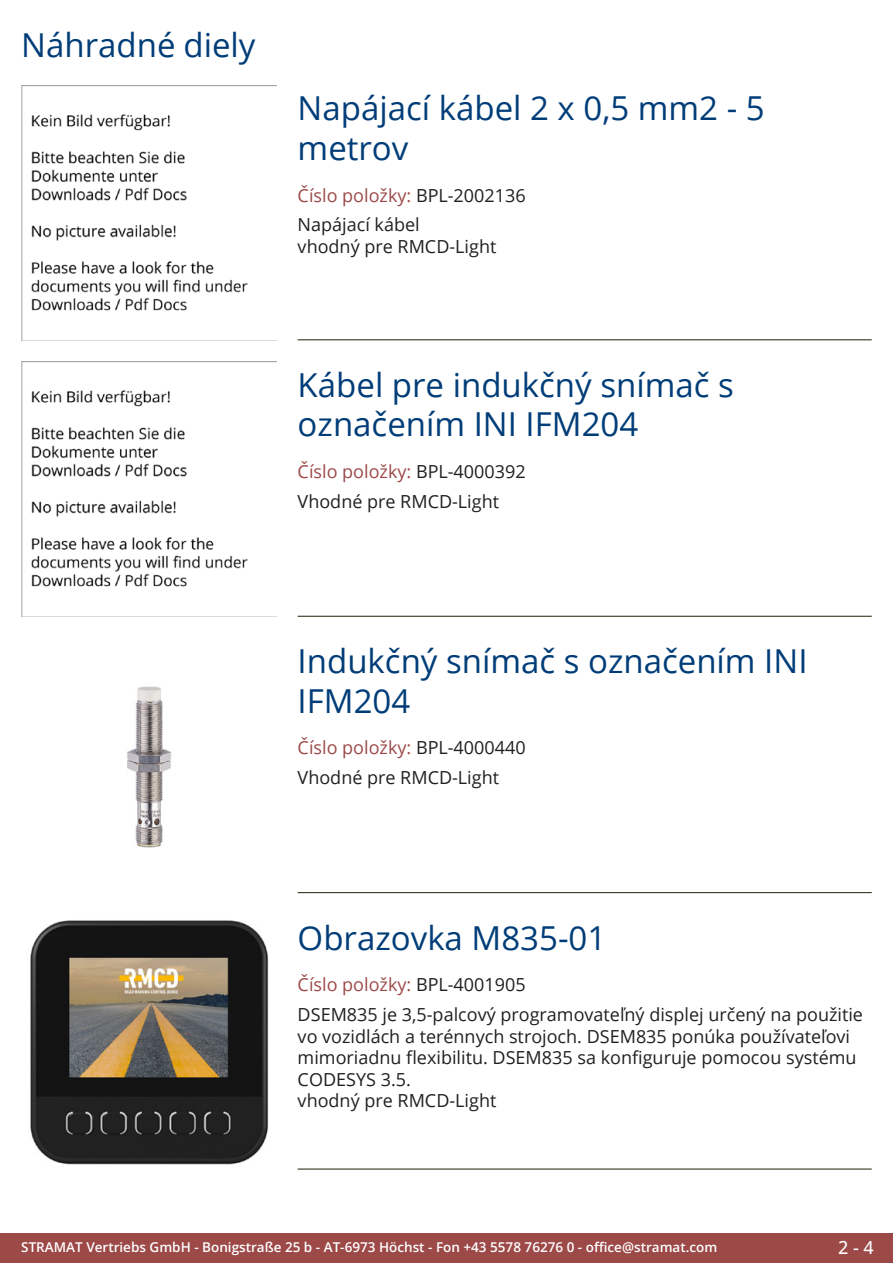
<style>
.page{position:relative;width:893px;height:1263px;background:#fff}
.page>*{position:absolute;margin:0;border:0;box-sizing:border-box;transform-origin:0 0}
.Produkttitel{font:33px/39.6px "Open Sans";color:#003d78}
.RastTitel{font:33px "Open Sans";color:#003d78}
.Beschreibung_Text{font:18px/21.6px "Open Sans";color:#231f20}
.TechDaten_Überschrif{font:18px "Open Sans";color:#9c4948}
.t1{font:500 18px "Open Sans";color:#fff}
.t2{font:600 13.5px "Open Sans";color:#fff}
.s1{color:#231f20}
</style>
<div class="page">
<div style="left:0;top:1233px;width:893px;height:30px;background:#9c4948"></div>
<hr style="left:298px;top:340px;width:574px;height:1px;background:#201d08">
<hr style="left:298px;top:616px;width:574px;height:1px;background:#201d08">
<hr style="left:298px;top:892px;width:574px;height:1px;background:#201d08">
<hr style="left:298px;top:1169px;width:574px;height:1px;background:#201d08">
<img style="left:21px;top:85px;width:255px;height:255px">
<img style="left:21px;top:361px;width:255px;height:256px">
<img style="left:127px;top:686px;width:45px;height:162px">
<img style="left:30px;top:920px;width:239px;height:245px">
<p class="RastTitel" style="left:21px;top:22px;width:236px">Náhradné diely</p>
<p class="Produkttitel" style="left:298px;top:88px;width:469px">Napájací kábel 2 x 0,5 mm2 - 5 metrov</p>
<p class="TechDaten_Überschrif" style="left:298px;top:183px;width:230px">Číslo položky: <span class="s1">BPL-2002136</span></p>
<p class="Beschreibung_Text" style="left:298px;top:214px;width:200px">Napájací kábel<br>vhodný pre RMCD-Light</p>
<p class="Produkttitel" style="left:298px;top:364px;width:438px">Kábel pre indukčný snímač s označením INI IFM204</p>
<p class="TechDaten_Überschrif" style="left:298px;top:459px;width:230px">Číslo položky: <span class="s1">BPL-4000392</span></p>
<p class="Beschreibung_Text" style="left:298px;top:490px;width:203px">Vhodné pre RMCD-Light</p>
<p class="Produkttitel" style="left:298px;top:640px;width:511px">Indukčný snímač s označením INI<br>IFM204</p>
<p class="TechDaten_Überschrif" style="left:298px;top:735px;width:230px">Číslo položky: <span class="s1">BPL-4000440</span></p>
<p class="Beschreibung_Text" style="left:298px;top:766px;width:203px">Vhodné pre RMCD-Light</p>
<p class="Produkttitel" style="left:298px;top:917px;width:310px">Obrazovka M835-01</p>
<p class="TechDaten_Überschrif" style="left:298px;top:972px;width:230px">Číslo položky: <span class="s1">BPL-4001905</span></p>
<p class="Beschreibung_Text" style="left:298px;top:1003px;width:567px">DSEM835 je 3,5-palcový programovateľný displej určený na použitie vo vozidlách a terénnych strojoch. DSEM835 ponúka používateľovi mimoriadnu flexibilitu. DSEM835 sa konfiguruje pomocou systému CODESYS 3.5.<br>vhodný pre RMCD-Light</p>
<p class="t2" style="left:21px;top:1238px;width:698px">STRAMAT Vertriebs GmbH - Bonigstraße 25 b - AT-6973 Höchst - Fon +43 5578 76276 0 - office@stramat.com</p>
<p class="t1" style="left:838px;top:1234px;width:37px">2 - 4</p>
</div>
